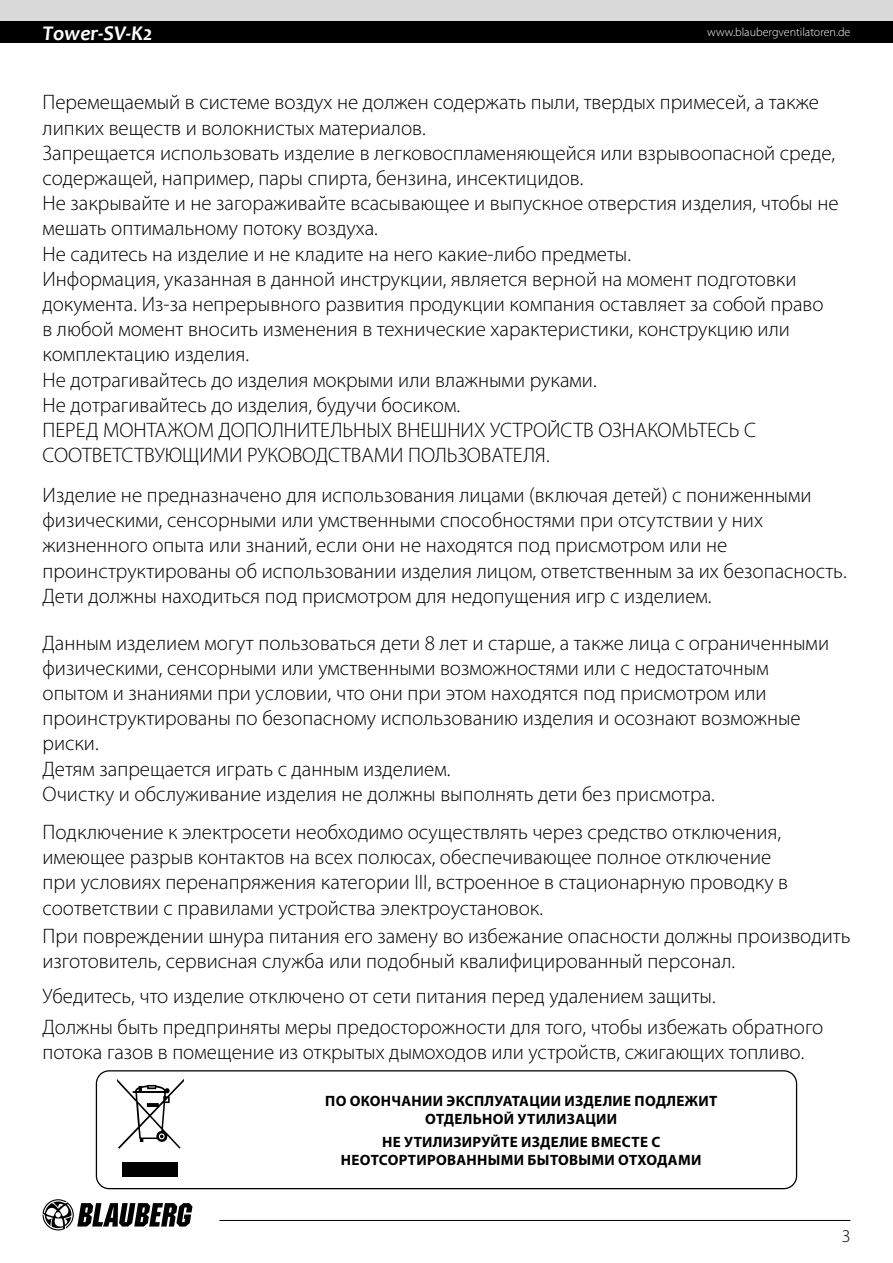
<style>
.page{position:relative;width:893px;height:1263px;background:#fff}
.page>*{position:absolute;margin:0;border:0;box-sizing:border-box;transform-origin:0 0}
.t1{font:300 21px/25.2px "Myriad Pro";color:#000}
.t2{font:italic 700 21px "Candara";color:#fff}
.t3{font:300 18px "Myriad Pro";color:#000}
.t4{font:700 15px/18px "Myriad Pro";letter-spacing:.02em;color:#000;text-align:center}
.t5{font:300 12px "Myriad Pro";color:#fff}
</style>
<div class="page">
<div style="left:96px;top:1070px;width:701px;height:119px;border:1px solid #000;border-radius:13px"></div>
<svg style="left:117px;top:1079px;width:67px;height:70px"></svg>
<div style="left:123px;top:1163px;width:55px;height:14px;background:#000"></div>
<div style="left:0;top:0;width:893px;height:21px;background:#dadada"></div>
<div style="left:0;top:21px;width:893px;height:22px;background:#000"></div>
<svg style="left:43px;top:1199px;width:149px;height:31px"></svg>
<hr style="left:219px;top:1220px;width:631px;height:1px;background:#000">
<p class="t2" style="left:43px;top:20px;width:112px">Tower-SV-K2</p>
<p class="t5" style="left:707px;top:26px;width:145px">www.blaubergventilatoren.de</p>
<p class="t1" style="left:43px;top:90px;width:797px">Перемещаемый в системе воздух не должен содержать пыли, твердых примесей, а также липких веществ и волокнистых материалов.<br>Запрещается использовать изделие в легковоспламеняющейся или взрывоопасной среде, содержащей, например, пары спирта, бензина, инсектицидов.<br>Не закрывайте и не загораживайте всасывающее и выпускное отверстия изделия, чтобы не мешать оптимальному потоку воздуха.<br>Не садитесь на изделие и не кладите на него какие-либо предметы.<br>Информация, указанная в данной инструкции, является верной на момент подготовки документа. Из-за непрерывного развития продукции компания оставляет за собой право в любой момент вносить изменения в технические характеристики, конструкцию или комплектацию изделия.<br>Не дотрагивайтесь до изделия мокрыми или влажными руками.<br>Не дотрагивайтесь до изделия, будучи босиком.<br>ПЕРЕД МОНТАЖOМ ДОПОЛНИТЕЛЬНЫХ ВНЕШНИХ УСТРОЙСТВ ОЗНАКОМЬТЕСЬ С СООТВЕТСТВУЮЩИМИ РУКОВОДСТВАМИ ПОЛЬЗОВАТЕЛЯ.</p>
<p class="t1" style="left:43px;top:483px;width:806px">Изделие не предназначено для использования лицами (включая детей) с пониженными физическими, сенсорными или умственными способностями при отсутствии у них жизненного опыта или знаний, если они не находятся под присмотром или не проинструктированы об использовании изделия лицом, ответственным за их безопасность.<br>Дети должны находиться под присмотром для недопущения игр с изделием.</p>
<p class="t1" style="left:43px;top:630px;width:788px">Данным изделием могут пользоваться дети 8 лет и старше, а также лица с ограниченными физическими, сенсорными или умственными возможностями или с недостаточным опытом и знаниями при условии, что они при этом находятся под присмотром или проинструктированы по безопасному использованию изделия и осознают возможные риски.<br>Детям запрещается играть с данным изделием.<br>Очистку и обслуживание изделия не должны выполнять дети без присмотра.</p>
<p class="t1" style="left:43px;top:820px;width:747px">Подключение к электросети необходимо осуществлять через средство отключения, имеющее разрыв контактов на всех полюсах, обеспечивающее полное отключение при условиях перенапряжения категории III, встроенное в стационарную проводку в соответствии с правилами устройства электроустановок.</p>
<p class="t1" style="left:43px;top:923px;width:809px">При повреждении шнура питания его замену во избежание опасности должны производить изготовитель, сервисная служба или подобный квалифицированный персонал.</p>
<p class="t1" style="left:43px;top:981px;width:782px;line-height:30.6px">Убедитесь, что изделие отключено от сети питания перед удалением защиты.<br>Должны быть предприняты меры предосторожности для того, чтобы избежать обратного</p>
<p class="t1" style="left:43px;top:1040px;width:763px">потока газов в помещение из открытых дымоходов или устройств, сжигающих топливо.</p>
<p class="t4" style="left:325px;top:1092px;width:393px">ПО ОКОНЧАНИИ ЭКСПЛУАТАЦИИ ИЗДЕЛИЕ ПОДЛЕЖИТ<br>ОТДЕЛЬНОЙ УТИЛИЗАЦИИ</p>
<p class="t4" style="left:341px;top:1132px;width:362px">НЕ УТИЛИЗИРУЙТЕ ИЗДЕЛИЕ ВМЕСТЕ С<br>НЕОТСОРТИРОВАННЫМИ БЫТОВЫМИ ОТХОДАМИ</p>
<p class="t3" style="left:842px;top:1226px;width:10px">3</p>
</div>
